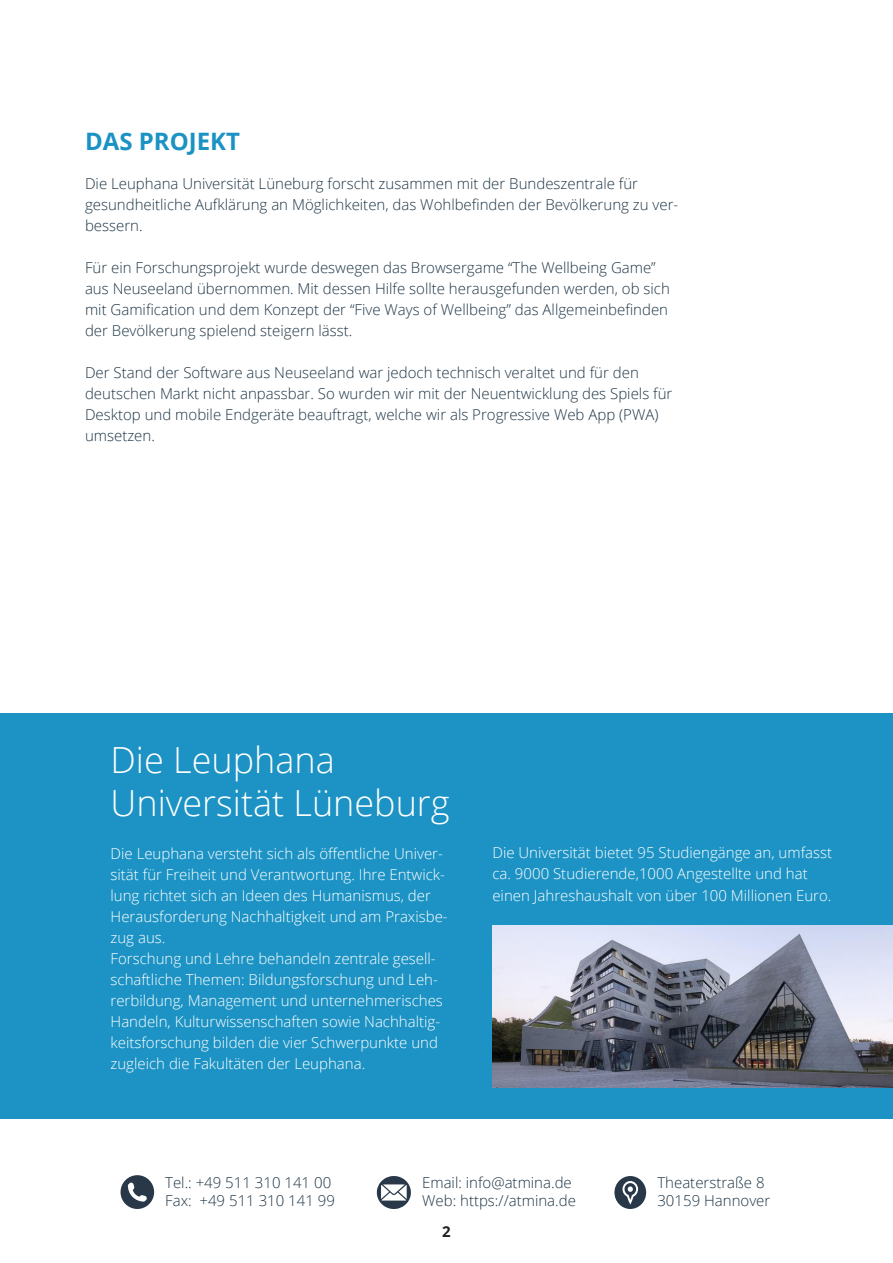
<style>
.page{position:relative;width:893px;height:1263px;background:#fff}
.page>*{position:absolute;margin:0;border:0;box-sizing:border-box;transform-origin:0 0}
.t1{font:300 36px "Open Sans";color:#fff}
.t2{font:700 24px "Open Sans";color:#1b92c4}
.t3{font:300 15px/18px "Open Sans";color:#1e3546}
.t4{font:300 15px/21px "Open Sans";color:#fff}
.t5{font:700 15px "Open Sans";color:#231f20}
</style>
<div class="page">
<svg style="left:614px;top:1176px;width:32px;height:33px"></svg>
<svg style="left:121px;top:1175px;width:33px;height:34px"></svg>
<svg style="left:377px;top:1176px;width:34px;height:33px"></svg>
<div style="left:0;top:713px;width:893px;height:405px;background:#1c93c4"></div>
<img style="left:492px;top:925px;width:401px;height:162px">
<p class="t2" style="left:85px;top:125px;width:157px">DAS PROJEKT</p>
<p class="t3" style="left:85px;top:174px;width:554px">Die Leuphana Universität Lüneburg forscht zusammen mit der Bundeszentrale für</p>
<p class="t3" style="left:85px;top:194px;width:595px;line-height:21px">gesundheitliche Aufklärung an Möglichkeiten, das Wohlbefinden der Bevölkerung zu ver&shy;bessern.</p>
<p class="t3" style="left:85px;top:258px;width:572px">Für ein Forschungsprojekt wurde deswegen das Browsergame “The Wellbeing Game”</p>
<p class="t3" style="left:85px;top:279px;width:586px">aus Neuseeland übernommen. Mit dessen Hilfe sollte herausgefunden werden, ob sich</p>
<p class="t3" style="left:85px;top:300px;width:585px">mit Gamification und dem Konzept der “Five Ways of Wellbeing” das Allgemeinbefinden</p>
<p class="t3" style="left:85px;top:321px;width:269px">der Bevölkerung spielend steigern lässt.</p>
<p class="t3" style="left:85px;top:363px;width:555px">Der Stand der Software aus Neuseeland war jedoch technisch veraltet und für den</p>
<p class="t3" style="left:85px;top:384px;width:589px">deutschen Markt nicht anpassbar. So wurden wir mit der Neuentwicklung des Spiels für</p>
<p class="t3" style="left:85px;top:405px;width:575px">Desktop und mobile Endgeräte beauftragt, welche wir als Progressive Web App (PWA)</p>
<p class="t3" style="left:85px;top:426px;width:71px">umsetzen.</p>
<p class="t1" style="left:111px;top:735px;width:226px">Die Leuphana</p>
<p class="t1" style="left:111px;top:778px;width:341px">Universität Lüneburg</p>
<p class="t4" style="left:111px;top:842px;width:339px">Die Leuphana versteht sich als öffentliche Univer&shy;sität für Freiheit und Verantwortung. Ihre Entwick&shy;lung richtet sich an Ideen des Humanismus, der Herausforderung Nachhaltigkeit und am Praxisbe&shy;zug aus.</p>
<p class="t4" style="left:111px;top:947px;width:334px">Forschung und Lehre behandeln zentrale gesell&shy;schaftliche Themen: Bildungsforschung und Leh&shy;rerbildung, Management und unternehmerisches Handeln, Kulturwissenschaften sowie Nachhaltig&shy;keitsforschung bilden die vier Schwerpunkte und zugleich die Fakultäten der Leuphana.</p>
<p class="t4" style="left:492px;top:841px;width:341px">Die Universität bietet 95 Studiengänge an, umfasst ca. 9000 Studierende,1000 Angestellte und hat einen Jahreshaushalt von über 100 Millionen Euro.</p>
<p class="t3" style="left:165px;top:1173px;width:171px">Tel.: +49 511 310 141 00<br>Fax: +49 511 310 141 99</p>
<p class="t3" style="left:422px;top:1173px;width:155px">Email: info@atmina.de<br>Web: https://atmina.de</p>
<p class="t3" style="left:657px;top:1173px;width:114px">Theaterstraße 8<br>30159 Hannover</p>
<p class="t5" style="left:442px;top:1221px;width:10px">2</p>
</div>
